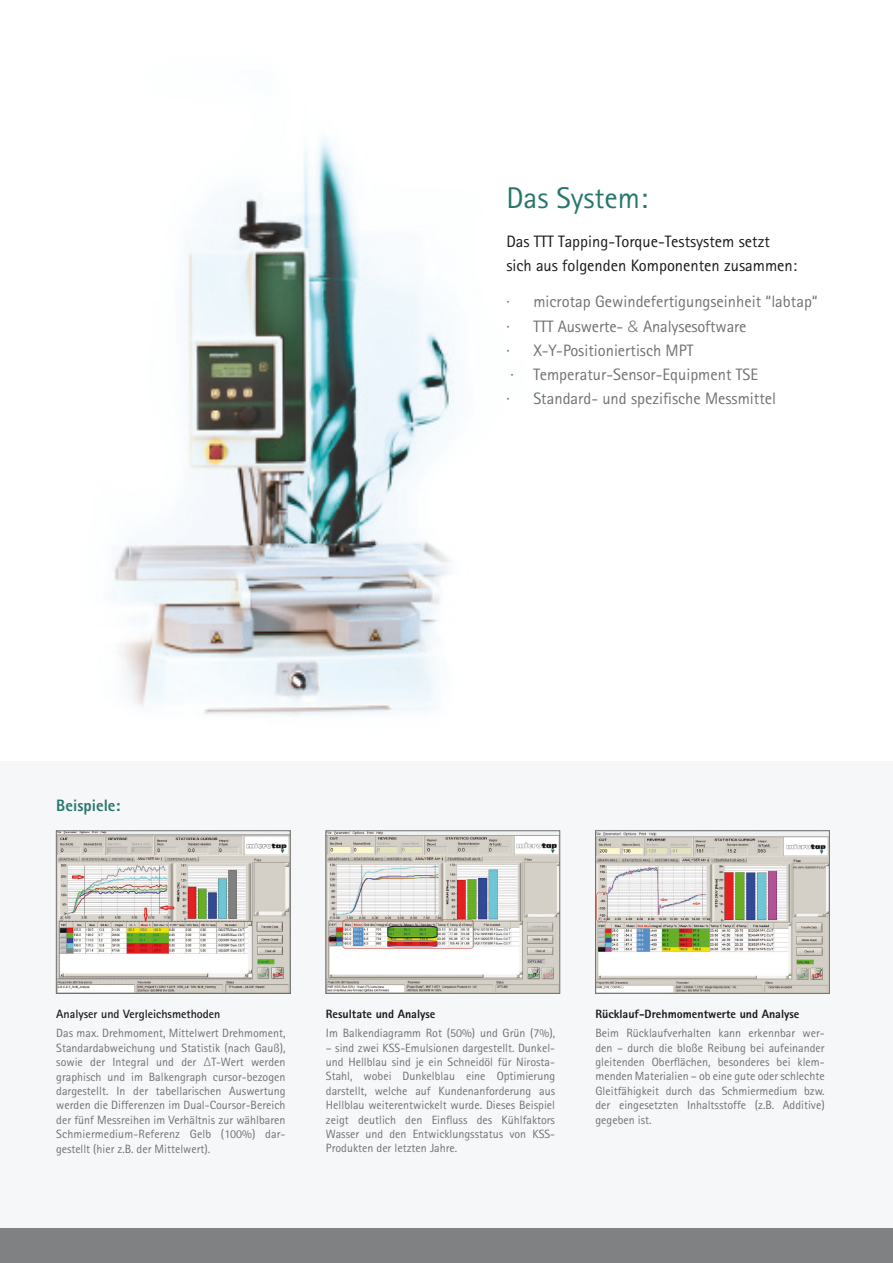
<style>
.page{position:relative;width:893px;height:1263px;background:#fff}
.page>*{position:absolute;margin:0;border:0;box-sizing:border-box;transform-origin:0 0}
.t1{font:30px "Rotis Sans Serif";color:#27766b}
.t2{font:16.5px/24px "Rotis Sans Serif";color:#707173}
.t3{font:16.5px/24px "Rotis Sans Serif";color:#1a171c}
.t4{font:800 16.5px "Rotis Sans Serif";color:#27766b}
.t5{font:12px/14.4px "Rotis Sans Serif";color:#707173;text-align:justify}
.t6{font:800 12px "Rotis Sans Serif";color:#1a171c}
.t7{font:700 12px "Rotis Sans Serif";color:#1a171c}
.s1{font-family:"Flama";font-weight:300;font-size:15.75px}
.s2{font-family:"Flama";font-weight:300}
</style>
<div class="page">
<div style="left:0;top:761px;width:893px;height:502px;background:#f5f7f8"></div>
<div style="left:0;top:1229px;width:893px;height:34px;background:#808183"></div>
<img style="left:114px;top:137px;width:340px;height:578px">
<img style="left:58px;top:832px;width:230px;height:159px">
<div style="left:56px;top:830px;width:234px;height:163px;border:1px solid #707173"></div>
<img style="left:328px;top:832px;width:230px;height:159px">
<div style="left:326px;top:830px;width:234px;height:163px;border:1px solid #707173"></div>
<img style="left:597px;top:832px;width:231px;height:159px">
<div style="left:595px;top:830px;width:235px;height:163px;border:1px solid #707173"></div>
<h1 class="t1" style="left:506px;top:180px;width:143px">Das System:</h1>
<h2 class="t3" style="left:506px;top:229px;width:292px">Das TTT Tapping-Torque-Testsystem setzt sich aus folgenden Komponenten zusammen:</h2>
<h2 class="t2" style="left:506px;top:288px;width:313px;line-height:25.5px">· microtap Gewindefertigungseinheit “labtap“ · TTT Auswerte- <span class="s1">&amp;</span> Analysesoftware</h2>
<h2 class="t2" style="left:506px;top:339px;width:271px">· X-Y-Positioniertisch MPT<br>· Temperatur-Sensor-Equipment TSE<br>· Standard- und spezifische Messmittel</h2>
<h2 class="t4" style="left:56px;top:795px;width:66px">Beispiele:</h2>
<p class="t7" style="left:56px;top:1007px;width:166px">Analyser und Vergleichsmethoden</p>
<p class="t5" style="left:56px;top:1026px;width:231px">Das max. Drehmoment, Mittelwert Drehmoment, Standardabweichung und Statistik (nach Gauß), sowie der Integral und der <span class="s2">∆</span>T-Wert werden graphisch und im Balkengraph cursor-bezogen dargestellt. In der tabellarischen Auswertung werden die Differenzen im Dual-Coursor-Bereich der fünf Messreihen im Verhältnis zur wählbaren Schmiermedium-Referenz Gelb (100%) dar&shy;gestellt (hier z.B. der Mittelwert).</p>
<p class="t6" style="left:326px;top:1006px;width:111px">Resultate und Analyse</p>
<p class="t5" style="left:326px;top:1026px;width:231px">Im Balkendiagramm Rot (50%) und Grü n (7%),</p>
<p class="t5" style="left:326px;top:1040px;width:231px">– sind zwei KSS-Emulsionen dargestellt. Dunkel&shy;und Hellblau sind je ein Schneidöl fü r Nirosta-Stahl, wobei Dunkelblau eine Optimierung darstellt, welche auf Kundenanforderung aus Hellblau weiterentwickelt wurde. Dieses Beispiel zeigt deutlich den Einfluss des Kühlfaktors Wasser und den Entwicklungsstatus von KSS-Produkten der letzten Jahre.</p>
<p class="t6" style="left:595px;top:1006px;width:205px">Rücklauf-Drehmomentwerte und Analyse</p>
<p class="t5" style="left:595px;top:1026px;width:231px">Beim Rücklaufverhalten kann erkennbar wer&shy;den – durch die bloße Reibung bei aufeinander gleitenden Oberflächen, besonderes bei klem&shy;menden Materialien – ob eine gute oder schlechte Gleitfähigkeit durch das Schmiermedium bzw. der eingesetzten Inhaltsstoffe (z.B. Additive) gegeben ist.</p>
</div>
